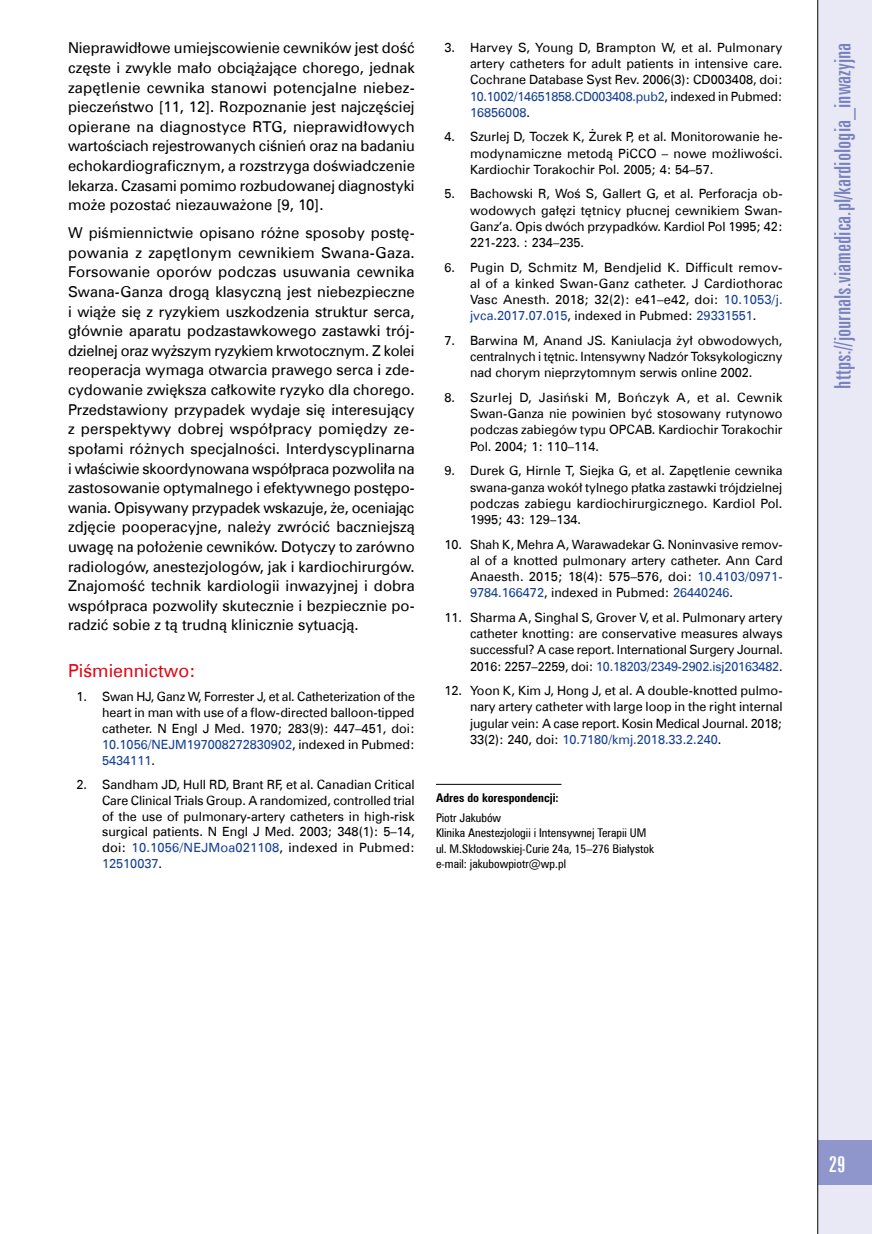
<style>
.page{position:relative;width:872px;height:1234px;background:#fff}
.page>*{position:absolute;margin:0;border:0;box-sizing:border-box;transform-origin:0 0}
.t1{font:22.5px "Zurich X Cn EU";color:#7882bf;scale:1.07 1}
.t2{font:22.5px "Zurich X Cn EU";color:#fff;scale:1.07 1}
.t3{font:18px "Zurich EU";color:#e30613}
.t4{font:15px/19.6px "Zurich EU";color:#000;text-align:justify}
.t5{font:12.75px/16.2px "Zurich EU";color:#000;text-align:justify}
.t6{font:12px/15.5px "Zurich Cn EU";color:#000}
.t7{font:700 12px "Zurich Cn EU";color:#000}
.s1{color:#164194}
</style>
<div class="page">
<div style="left:817px;top:0;width:55px;height:1233px;background:#e9e9f6"></div>
<div style="left:817px;top:1140px;width:55px;height:44px;background:#8f96cb"></div>
<hr style="left:817px;top:0;width:1px;height:1233px;background:#000">
<hr style="left:436px;top:783px;width:125px;height:1px;background:#000">
<p class="t4" style="left:68px;top:38px;width:348px">Nieprawidłowe umiejscowienie cewników jest dość częste i zwykle mało obciążające chorego, jednak zapętlenie cewnika stanowi potencjalne niebez&shy;pieczeństwo [11, 12]. Rozpoznanie jest najczęściej opierane na diagnostyce RTG, nieprawidłowych wartościach rejestrowanych ciśnień oraz na badaniu echokardiograficznym, a rozstrzyga doświadczenie lekarza. Czasami pomimo rozbudowanej diagnostyki może pozostać niezauważone [9, 10].</p>
<p class="t4" style="left:68px;top:223px;width:348px">W piśmiennictwie opisano różne sposoby postę&shy;powania z zapętlonym cewnikiem Swana-Gaza.<br>Forsowanie oporów podczas usuwania cewnika Swana-Ganza drogą klasyczną jest niebezpieczne i wiąże się z ryzykiem uszkodzenia struktur serca, głównie aparatu podzastawkowego zastawki trój&shy;dzielnej oraz wyższym ryzykiem krwotocznym. Z kolei reoperacja wymaga otwarcia prawego serca i zde&shy;cydowanie zwiększa całkowite ryzyko dla chorego.<br>Przedstawiony przypadek wydaje się interesujący z perspektywy dobrej współpracy pomiędzy ze&shy;społami różnych specjalności. Interdyscyplinarna i właściwie skoordynowana współpraca pozwoliła na zastosowanie optymalnego i efektywnego postępo&shy;wania. Opisywany przypadek wskazuje, że, oceniając zdjęcie pooperacyjne, należy zwrócić baczniejszą uwagę na położenie cewników. Dotyczy to zarówno radiologów, anestezjologów, jak i kardiochirurgów.<br>Znajomość technik kardiologii inwazyjnej i dobra współpraca pozwoliły skutecznie i bezpiecznie po&shy;radzić sobie z tą trudną klinicznie sytuacją.</p>
<h2 class="t3" style="left:68px;top:659px;width:129px">Piśmiennictwo:</h2>
<p class="t5" style="left:102px;top:688px;width:314px;text-indent:-26px">1. Swan HJ, Ganz W, Forrester J, et al. Catheterization of the heart in man with use of a flow-directed balloon-tipped catheter. N Engl J Med. 1970; 283(9): 447–451, doi:<br><span class="s1">10.1056/NEJM197008272830902</span>, indexed in Pubmed:<br><span class="s1">5434111</span>.</p>
<p class="t5" style="left:102px;top:776px;width:314px;text-indent:-26px">2. Sandham JD, Hull RD, Brant RF, et al. Canadian Critical Care Clinical Trials Group. A randomized, controlled trial of the use of pulmonary-artery catheters in high-risk surgical patients. N Engl J Med. 2003; 348(1): 5–14, doi: <span class="s1">10.1056/NEJMoa021108</span>, indexed in Pubmed:<br><span class="s1">12510037</span>.</p>
<p class="t5" style="left:470px;top:39px;width:314px;text-indent:-26px">3. Harvey S, Young D, Brampton W, et al. Pulmonary artery catheters for adult patients in intensive care.<br>Cochrane Database Syst Rev. 2006(3): CD003408, doi:<br><span class="s1">10.1002/14651858.CD003408.pub2</span>, indexed in Pubmed:<br><span class="s1">16856008</span>.</p>
<p class="t5" style="left:470px;top:128px;width:314px;text-indent:-26px">4. Szurlej D, Toczek K, Żurek P, et al. Monitorowanie he&shy;modynamiczne metodą PiCCO – nowe możliwości.<br>Kardiochir Torakochir Pol. 2005; 4: 54–57.</p>
<p class="t5" style="left:470px;top:185px;width:314px;text-indent:-26px">5. Bachowski R, Woś S, Gallert G, et al. Perforacja ob&shy;wodowych gałęzi tętnicy płucnej cewnikiem Swan-Ganz’a. Opis dwóch przypadków. Kardiol Pol 1995; 42:<br>221-223. : 234–235.</p>
<p class="t5" style="left:470px;top:259px;width:314px;text-indent:-26px">6. Pugin D, Schmitz M, Bendjelid K. Difficult remov&shy;al of a kinked Swan-Ganz catheter. J Cardiothorac Vasc Anesth. 2018; 32(2): e41–e42, doi: <span class="s1">10.1053/j. jvca.2017.07.015</span>, indexed in Pubmed: <span class="s1">29331551</span>.</p>
<p class="t5" style="left:470px;top:332px;width:314px;text-indent:-26px">7. Barwina M, Anand JS. Kaniulacja żył obwodowych, centralnych i tętnic. Intensywny Nadzór Toksykologiczny nad chorym nieprzytomnym serwis online 2002.</p>
<p class="t5" style="left:470px;top:389px;width:314px;text-indent:-26px">8. Szurlej D, Jasiński M, Bończyk A, et al. Cewnik Swan-Ganza nie powinien być stosowany rutynowo podczas zabiegów typu OPCAB. Kardiochir Torakochir Pol. 2004; 1: 110–114.</p>
<p class="t5" style="left:470px;top:462px;width:314px;text-indent:-26px">9. Durek G, Hirnle T, Siejka G, et al. Zapętlenie cewnika swana-ganza wokół tylnego płatka zastawki trójdzielnej podczas zabiegu kardiochirurgicznego. Kardiol Pol.<br>1995; 43: 129–134.</p>
<p class="t5" style="left:470px;top:535px;width:314px;text-indent:-26px">10. Shah K, Mehra A, Warawadekar G. Noninvasive remov&shy;al of a knotted pulmonary artery catheter. Ann Card Anaesth. 2015; 18(4): 575–576, doi: <span class="s1">10.4103/0971- 9784.166472</span>, indexed in Pubmed: <span class="s1">26440246</span>.</p>
<p class="t5" style="left:470px;top:609px;width:314px;text-indent:-26px">11. Sharma A, Singhal S, Grover V, et al. Pulmonary artery catheter knotting: are conservative measures always successful? A case report. International Surgery Journal.<br>2016: 2257–2259, doi: <span class="s1">10.18203/2349-2902.isj20163482</span>.</p>
<p class="t5" style="left:470px;top:682px;width:314px;text-indent:-26px">12. Yoon K, Kim J, Hong J, et al. A double-knotted pulmo&shy;nary artery catheter with large loop in the right internal jugular vein: A case report. Kosin Medical Journal. 2018; 33(2): 240, doi: <span class="s1">10.7180/kmj.2018.33.2.240</span>.</p>
<p class="t7" style="left:436px;top:789px;width:124px">Adres do korespondencji:</p>
<p class="t6" style="left:436px;top:809px;width:220px">Piotr Jakubów<br>Klinika Anestezjologii i Intensywnej Terapii UM ul. M.Skłodowskiej-Curie 24a, 15–276 Białystok e-mail: jakubowpiotr@wp.pl</p>
<h1 class="t1" style="left:829px;top:388px;width:325px;rotate:-90deg">https://journals.viamedica.pl/kardiologia_inwazyjna</h1>
<h1 class="t2" style="left:828px;top:1150px;width:17px">29</h1>
</div>
